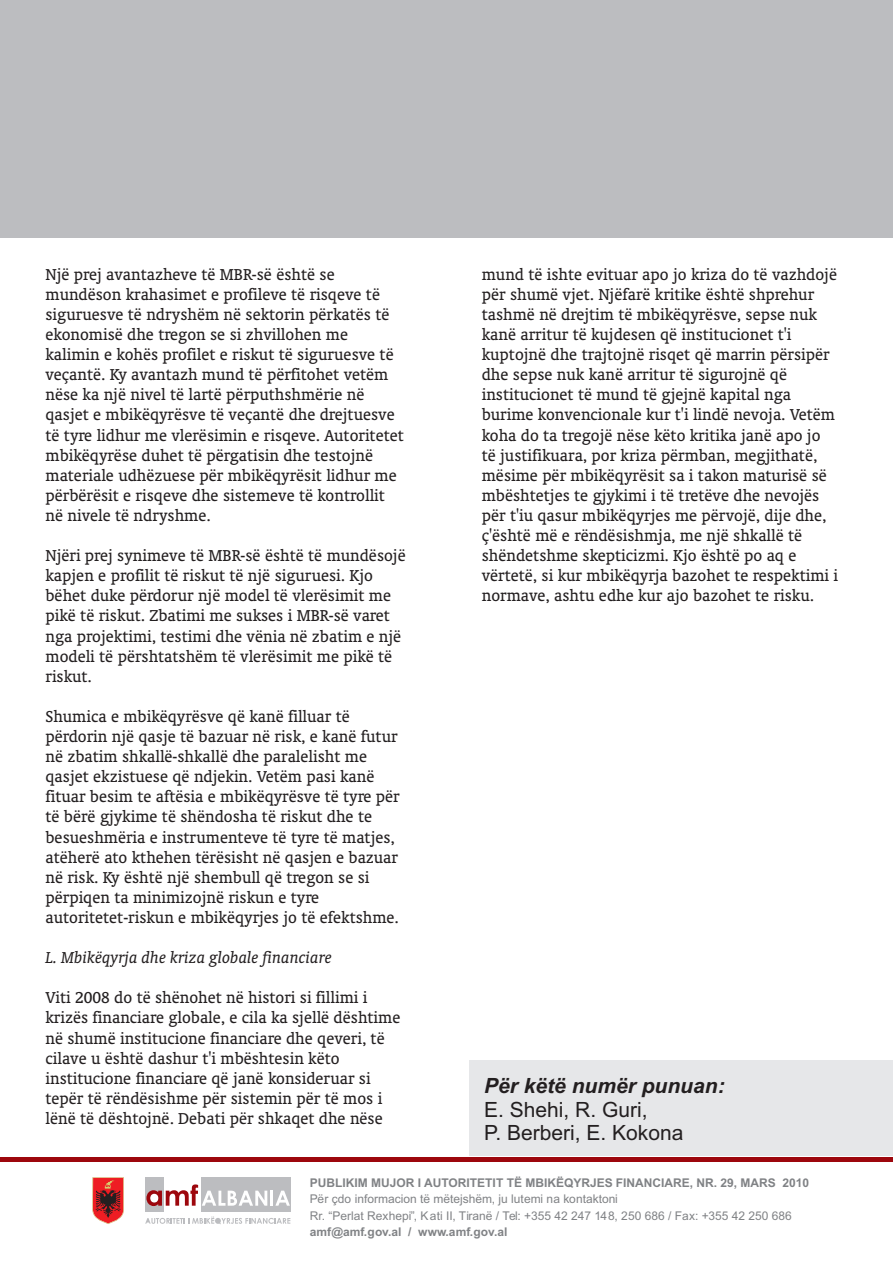
<style>
.page{position:relative;width:893px;height:1263px;background:#fff}
.page>*{position:absolute;margin:0;border:0;box-sizing:border-box;transform-origin:0 0}
.t1{font:21px/23.4px "Arial";color:#231f20}
.t2{font:italic 700 21px "Arial";color:#231f20}
.t3{font:18px/20.1px "Oranda BT";color:#231f20}
.t4{font:italic 18px "Oranda BT";color:#231f20}
.t5{font:12px/16.5px "Arial";color:#808285}
.t6{font:700 12px "Arial";color:#808285}
</style>
<div class="page">
<div style="left:0;top:0;width:893px;height:237px;background:#bcbdc0"></div>
<hr style="left:0;top:1157px;width:893px;height:4px;background:#9d070d">
<div style="left:469px;top:1061px;width:423px;height:95px;background:#e6e7e9"></div>
<div style="left:145px;top:1177px;width:19px;height:35px;background:#bcbdc0"></div>
<div style="left:201px;top:1177px;width:89px;height:35px;background:#bcbdc0"></div>
<svg style="left:145px;top:1216px;width:145px;height:8px"></svg>
<svg style="left:146px;top:1184px;width:144px;height:22px"></svg>
<svg style="left:92px;top:1177px;width:32px;height:47px;background:#c04240"></svg>
<p class="t3" style="left:45px;top:265px;width:360px">Një prej avantazheve të MBR-së është se mundëson krahasimet e profileve të risqeve të siguruesve të ndryshëm në sektorin përkatës të ekonomisë dhe tregon se si zhvillohen me kalimin e kohës profilet e riskut të siguruesve të veçantë. Ky avantazh mund të përfitohet vetëm nëse ka një nivel të lartë përputhshmërie në qasjet e mbikëqyrësve të veçantë dhe drejtuesve të tyre lidhur me vlerësimin e risqeve. Autoritetet mbikëqyrëse duhet të përgatisin dhe testojnë materiale udhëzuese për mbikëqyrësit lidhur me përbërësit e risqeve dhe sistemeve të kontrollit në nivele të ndryshme.</p>
<p class="t3" style="left:45px;top:546px;width:362px">Njëri prej synimeve të MBR-së është të mundësojë kapjen e profilit të riskut të një siguruesi. Kjo bëhet duke përdorur një model të vlerësimit me pikë të riskut. Zbatimi me sukses i MBR-së varet nga projektimi, testimi dhe vënia në zbatim e një modeli të përshtatshëm të vlerësimit me pikë të riskut.</p>
<p class="t3" style="left:45px;top:707px;width:356px">Shumica e mbikëqyrësve që kanë filluar të përdorin një qasje të bazuar në risk, e kanë futur në zbatim shkallë-shkallë dhe paralelisht me qasjet ekzistuese që ndjekin. Vetëm pasi kanë fituar besim te aftësia e mbikëqyrësve të tyre për të bërë gjykime të shëndosha të riskut dhe te besueshmëria e instrumenteve të tyre të matjes, atëherë ato kthehen tërësisht në qasjen e bazuar në risk. Ky është një shembull që tregon se si përpiqen ta minimizojnë riskun e tyre autoritetet-riskun e mbikëqyrjes jo të efektshme.</p>
<p class="t4" style="left:45px;top:949px;width:288px">L. Mbikëqyrja dhe kriza globale financiare</p>
<p class="t3" style="left:45px;top:989px;width:356px">Viti 2008 do të shënohet në histori si fillimi i krizës financiare globale, e cila ka sjellë dështime në shumë institucione financiare dhe qeveri, të cilave u është dashur t'i mbështesin këto institucione financiare që janë konsideruar si tepër të rëndësishme për sistemin për të mos i lënë të dështojnë. Debati për shkaqet dhe nëse</p>
<p class="t3" style="left:482px;top:265px;width:358px">mund të ishte evituar apo jo kriza do të vazhdojë për shumë vjet. Njëfarë kritike është shprehur tashmë në drejtim të mbikëqyrësve, sepse nuk kanë arritur të kujdesen që institucionet t'i kuptojnë dhe trajtojnë risqet që marrin përsipër dhe sepse nuk kanë arritur të sigurojnë që institucionet të mund të gjejnë kapital nga burime konvencionale kur t'i lindë nevoja. Vetëm koha do ta tregojë nëse këto kritika janë apo jo të justifikuara, por kriza përmban, megjithatë, mësime për mbikëqyrësit sa i takon maturisë së mbështetjes te gjykimi i të tretëve dhe nevojës për t'iu qasur mbikëqyrjes me përvojë, dije dhe, ç'është më e rëndësishmja, me një shkallë të shëndetshme skepticizmi. Kjo është po aq e vërtetë, si kur mbikëqyrja bazohet te respektimi i normave, ashtu edhe kur ajo bazohet te risku.</p>
<p class="t2" style="left:484px;top:1078px;width:242px">Për këtë numër punuan:</p>
<p class="t1" style="left:484px;top:1100px;width:201px">E. Shehi, R. Guri,<br>P. Berberi, E. Kokona</p>
<p class="t6" style="left:310px;top:1178px;width:501px">PUBLIKIM MUJOR I AUTORITETIT TË MBIKËQYRJES FINANCIARE, NR. 29, MARS 2010</p>
<p class="t5" style="left:310px;top:1192px;width:483px">Për çdo informacion të mëtejshëm, ju lutemi na kontaktoni<br>Rr. “Perlat Rexhepi”, Kati II, Tiranë / Tel: +355 42 247 148, 250 686 / Fax: +355 42 250 686</p>
<p class="t6" style="left:310px;top:1227px;width:199px">amf@amf.gov.al / www.amf.gov.al</p>
</div>
